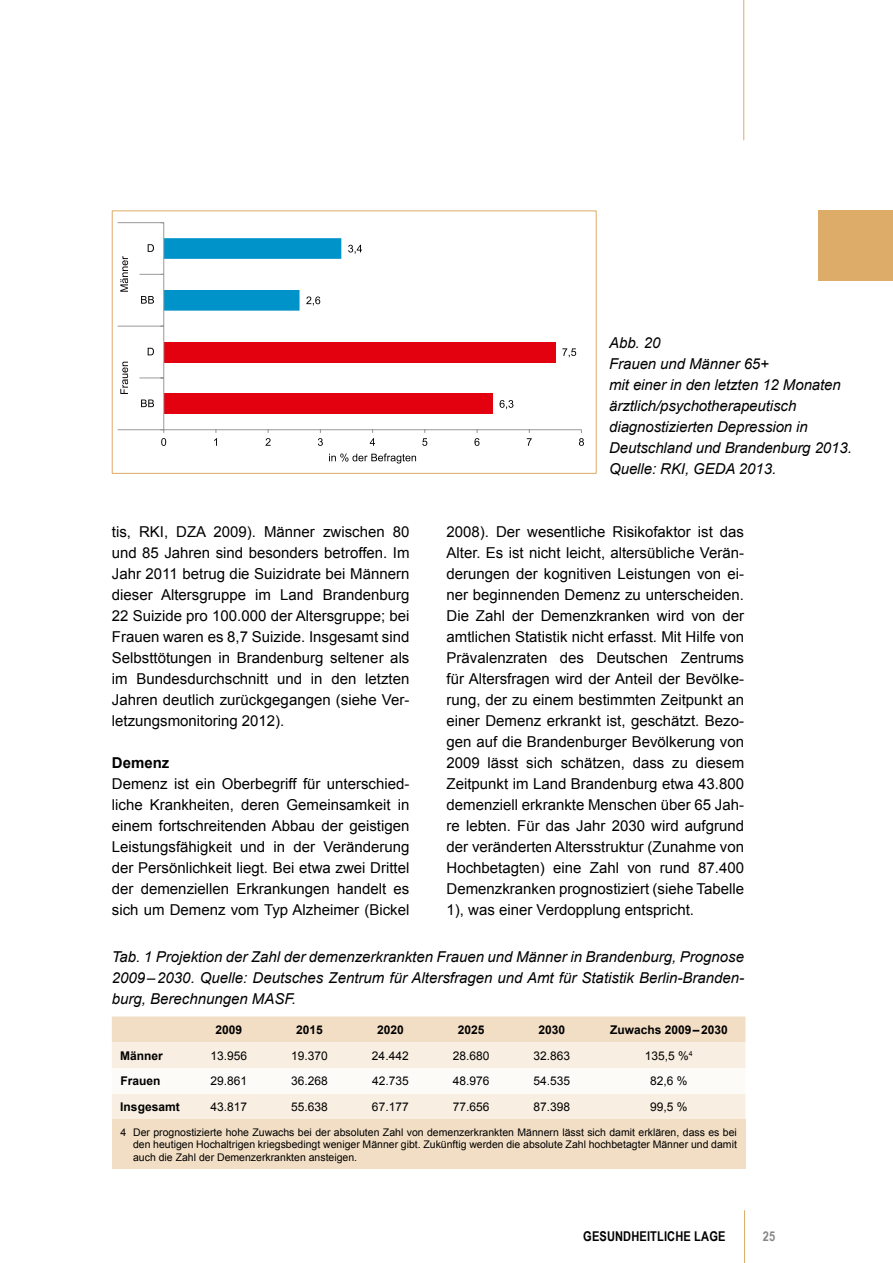
<style>
.page{position:relative;width:893px;height:1263px;background:#fff}
.page>*{position:absolute;margin:0;border:0;box-sizing:border-box;transform-origin:0 0}
.t1{font:15px/21px "Arial";color:#000;text-align:justify}
.t2{font:italic 15px/21px "Arial";letter-spacing:-.005em;color:#000}
.t3{font:700 15px "Arial";color:#000}
.t4{font:700 13.5px "Arial Narrow";letter-spacing:.01em;color:#000}
.t5{font:700 13.5px "Arial Narrow";color:#878786}
.t6{font:12px "Arial";color:#000}
.t7{font:700 12px "Arial";color:#000}
.t8{font:10.5px/12.6px "Arial";color:#000;text-align:justify}
</style>
<div class="page">
<hr style="left:743px;top:0;width:1px;height:140px;background:#ddac68">
<hr style="left:744px;top:1210px;width:1px;height:53px;background:#ddac68">
<div style="left:112px;top:210px;width:485px;height:264px;border:1px solid #ddac68"></div>
<div style="left:819px;top:210px;width:74px;height:71px;background:#ddac68"></div>
<div style="left:112px;top:1016px;width:633px;height:26px;background:#f2dec4"></div>
<div style="left:112px;top:1042px;width:633px;height:77px;background:#f8eee1"></div>
<svg style="left:112px;top:1068px;width:633px;height:26px"></svg>
<div style="left:112px;top:1119px;width:633px;height:50px;background:#f2dec4"></div>
<div style="left:164px;top:393px;width:329px;height:21px;background:#e3000f"></div>
<div style="left:164px;top:342px;width:391px;height:20px;background:#e3000f"></div>
<hr style="left:164px;top:429px;width:417px;height:1px;background:#9a9998">
<hr style="left:163px;top:223px;width:1px;height:207px;background:#9a9998">
<svg style="left:140px;top:378px;width:23px;height:1px"></svg>
<svg style="left:118px;top:326px;width:45px;height:1px"></svg>
<svg style="left:118px;top:222px;width:46px;height:1px"></svg>
<svg style="left:500px;top:400px;width:13px;height:9px"></svg>
<svg style="left:562px;top:348px;width:14px;height:9px"></svg>
<svg style="left:348px;top:245px;width:14px;height:9px"></svg>
<svg style="left:118px;top:429px;width:48px;height:17px"></svg>
<svg style="left:214px;top:430px;width:3px;height:16px"></svg>
<svg style="left:266px;top:430px;width:5px;height:16px"></svg>
<svg style="left:318px;top:430px;width:5px;height:16px"></svg>
<svg style="left:370px;top:430px;width:5px;height:16px"></svg>
<svg style="left:422px;top:430px;width:5px;height:16px"></svg>
<svg style="left:474px;top:430px;width:5px;height:16px"></svg>
<svg style="left:527px;top:430px;width:5px;height:16px"></svg>
<svg style="left:579px;top:430px;width:5px;height:16px"></svg>
<svg style="left:141px;top:399px;width:13px;height:8px"></svg>
<svg style="left:148px;top:348px;width:6px;height:7px"></svg>
<svg style="left:140px;top:238px;width:201px;height:73px"></svg>
<svg style="left:120px;top:362px;width:8px;height:32px"></svg>
<svg style="left:120px;top:256px;width:8px;height:36px"></svg>
<svg style="left:329px;top:453px;width:87px;height:10px"></svg>
<p class="t1" style="left:112px;top:521px;width:299px">tis, RKI, DZA 2009). Männer zwischen 80 und 85 Jahren sind besonders betroffen. Im Jahr 2011 betrug die Suizidrate bei Männern dieser Altersgruppe im Land Brandenburg 22 Suizide pro 100.000 der Altersgruppe; bei Frauen waren es 8,7 Suizide. Insgesamt sind Selbsttötungen in Brandenburg seltener als im Bundesdurchschnitt und in den letzten Jahren deutlich zurückgegangen (siehe Ver&shy;letzungsmonitoring 2012).</p>
<p class="t3" style="left:112px;top:752px;width:59px">Demenz</p>
<p class="t1" style="left:112px;top:773px;width:299px">Demenz ist ein Oberbegriff für unterschied&shy;liche Krankheiten, deren Gemeinsamkeit in einem fortschreitenden Abbau der geistigen Leistungsfähigkeit und in der Veränderung der Persönlichkeit liegt. Bei etwa zwei Drittel der demenziellen Erkrankungen handelt es sich um Demenz vom Typ Alzheimer (Bickel</p>
<p class="t2" style="left:609px;top:332px;width:244px">Abb. 20<br>Frauen und Männer 65+<br>mit einer in den letzten 12 Monaten ärztlich/psychotherapeutisch diagnostizierten Depression in<br>Deutschland und Brandenburg 2013.<br>Quelle: RKI, GEDA 2013.</p>
<p class="t1" style="left:446px;top:521px;width:299px">2008). Der wesentliche Risikofaktor ist das Alter. Es ist nicht leicht, altersübliche Verän&shy;derungen der kognitiven Leistungen von ei&shy;ner beginnenden Demenz zu unterscheiden.<br>Die Zahl der Demenzkranken wird von der amtlichen Statistik nicht erfasst. Mit Hilfe von Prävalenzraten des Deutschen Zentrums für Altersfragen wird der Anteil der Bevölke&shy;rung, der zu einem bestimmten Zeitpunkt an einer Demenz erkrankt ist, geschätzt. Bezo&shy;gen auf die Brandenburger Bevölkerung von 2009 lässt sich schätzen, dass zu diesem Zeitpunkt im Land Brandenburg etwa 43.800 demenziell erkrankte Menschen über 65 Jah&shy;re lebten. Für das Jahr 2030 wird aufgrund der veränderten Altersstruktur (Zunahme von Hochbetagten) eine Zahl von rund 87.400<br>Demenzkranken prognostiziert (siehe Tabelle 1), was einer Verdopplung entspricht.</p>
<p class="t2" style="left:112px;top:946px;width:634px;text-align:justify">Tab. 1 Projektion der Zahl der demenzerkrankten Frauen und Männer in Brandenburg, Prognose 2009–2030. Quelle: Deutsches Zentrum für Altersfragen und Amt für Statistik Berlin-Branden&shy;burg, Berechnungen MASF.</p>
<p class="t7" style="left:215px;top:1021px;width:28px">2009</p>
<p class="t7" style="left:296px;top:1021px;width:28px">2015</p>
<p class="t7" style="left:377px;top:1021px;width:28px">2020</p>
<p class="t7" style="left:458px;top:1021px;width:28px">2025</p>
<p class="t7" style="left:539px;top:1021px;width:28px">2030</p>
<p class="t7" style="left:610px;top:1021px;width:119px">Zuwachs 2009–2030</p>
<p class="t7" style="left:120px;top:1047px;width:44px">Männer</p>
<p class="t6" style="left:210px;top:1047px;width:38px">13.956</p>
<p class="t6" style="left:291px;top:1047px;width:38px">19.370</p>
<p class="t6" style="left:372px;top:1047px;width:38px">24.442</p>
<p class="t6" style="left:453px;top:1047px;width:38px">28.680</p>
<p class="t6" style="left:534px;top:1047px;width:38px">32.863</p>
<p class="t6" style="left:645px;top:1047px;width:49px">135,5 %<sup>4</sup></p>
<p class="t7" style="left:120px;top:1073px;width:42px">Frauen</p>
<p class="t6" style="left:210px;top:1073px;width:38px">29.861</p>
<p class="t6" style="left:291px;top:1073px;width:38px">36.268</p>
<p class="t6" style="left:372px;top:1073px;width:38px">42.735</p>
<p class="t6" style="left:453px;top:1073px;width:38px">48.976</p>
<p class="t6" style="left:534px;top:1073px;width:38px">54.535</p>
<p class="t6" style="left:650px;top:1073px;width:39px">82,6 %</p>
<p class="t7" style="left:120px;top:1098px;width:61px">Insgesamt</p>
<p class="t6" style="left:210px;top:1098px;width:38px">43.817</p>
<p class="t6" style="left:291px;top:1098px;width:38px">55.638</p>
<p class="t6" style="left:372px;top:1098px;width:38px">67.177</p>
<p class="t6" style="left:453px;top:1098px;width:38px">77.656</p>
<p class="t6" style="left:534px;top:1098px;width:38px">87.398</p>
<p class="t6" style="left:650px;top:1098px;width:39px">99,5 %</p>
<p class="t8" style="left:133px;top:1125px;width:605px;text-indent:-13px">4 Der prognostizierte hohe Zuwachs bei der absoluten Zahl von demenzerkrankten Männern lässt sich damit erklären, dass es bei den heutigen Hochaltrigen kriegsbedingt weniger Männer gibt. Zukünftig werden die absolute Zahl hochbetagter Männer und damit auch die Zahl der Demenzerkrankten ansteigen.</p>
<p class="t4" style="left:583px;top:1226px;width:142px">GESUNDHEITLICHE LAGE</p>
<p class="t5" style="left:763px;top:1226px;width:14px">25</p>
</div>
